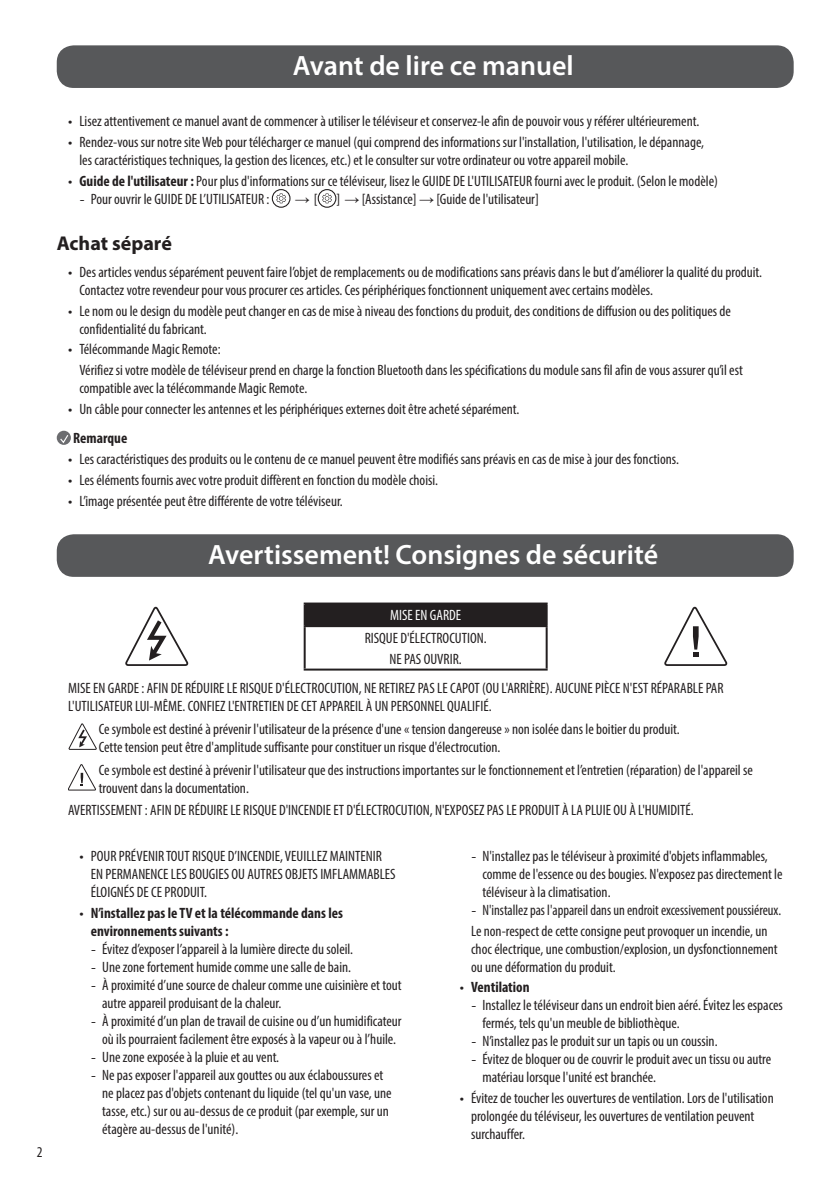
<style>
.page{position:relative;width:840px;height:1191px;background:#fff}
.page>*{position:absolute;margin:0;border:0;box-sizing:border-box;transform-origin:0 0}
.t1{font:600 28px "Myriad Pro";color:#fff}
.Title3{font:700 20px "Myriad Pro";color:#231f20}
.Bullet_Indent{font:condensed 15px/18px "Myriad Pro";color:#231f20}
.Icon{font:700 condensed 15px/18px "Myriad Pro";color:#231f20}
.Bullet_Indent-2{font:condensed 15px "Myriad Pro";color:#231f20;scale:.95 1}
.Page_Number_Left{font:condensed 15px "Myriad Pro";color:#231f20}
.s1{font-family:"LG Smart";font-stretch:normal}
.s2{font-weight:700}
.s3{font-family:"Arial";font-stretch:normal}
.s4{color:#fff}
.s5{font-family:"LG Smart";font-weight:400;font-stretch:normal}
</style>
<div class="page">
<div style="left:57px;top:45px;width:736px;height:43px;background:#57585a;border-radius:17px"></div>
<div style="left:271px;top:189px;width:19px;height:19px;border:1px solid #231f20;border-radius:50%"></div>
<svg style="left:276px;top:193px;width:10px;height:10px"></svg>
<div style="left:317px;top:189px;width:19px;height:19px;border:1px solid #231f20;border-radius:50%"></div>
<svg style="left:322px;top:193px;width:10px;height:10px"></svg>
<div style="left:57px;top:431px;width:14px;height:14px;background:#6c6d70;border-radius:50%"></div>
<svg style="left:59px;top:435px;width:10px;height:9px"></svg>
<div style="left:57px;top:534px;width:736px;height:43px;background:#57585a;border-radius:17px"></div>
<svg style="left:125px;top:607px;width:64px;height:59px"></svg>
<div style="left:304px;top:603px;width:242px;height:23px;background:#231f20"></div>
<hr style="left:303px;top:602px;width:244px;height:2px;background:#231f20">
<hr style="left:303px;top:604px;width:2px;height:21px;background:#231f20">
<hr style="left:545px;top:604px;width:2px;height:21px;background:#231f20">
<hr style="left:303px;top:625px;width:244px;height:2px;background:#231f20">
<hr style="left:303px;top:627px;width:2px;height:41px;background:#231f20">
<hr style="left:545px;top:627px;width:2px;height:41px;background:#231f20">
<hr style="left:303px;top:668px;width:244px;height:2px;background:#231f20">
<svg style="left:664px;top:607px;width:62px;height:59px"></svg>
<svg style="left:69px;top:723px;width:27px;height:27px"></svg>
<svg style="left:68px;top:764px;width:28px;height:26px"></svg>
<p class="t1" style="left:292px;top:48px;width:282px">Avant de lire ce manuel</p>
<p class="Bullet_Indent" style="left:68px;top:112px;width:632px"><span class="s1">•</span> Lisez attentivement ce manuel avant de commencer à utiliser le téléviseur et conservez-le afin de pouvoir vous y référer ultérieurement.</p>
<p class="Bullet_Indent" style="left:79px;top:132px;width:626px;text-indent:-11px"><span class="s1">•</span> Rendez-vous sur notre site Web pour télécharger ce manuel (qui comprend des informations sur l'installation, l'utilisation, le dépannage, les caractéristiques techniques, la gestion des licences, etc.) et le consulter sur votre ordinateur ou votre appareil mobile.</p>
<p class="Bullet_Indent" style="left:68px;top:171px;width:651px"><span class="s1">•</span> <span class="s2">Guide de l'utilisateur :</span> Pour plus d'informations sur ce téléviseur, lisez le GUIDE DE L'UTILISATEUR fourni avec le produit. (Selon le modèle)</p>
<p class="Bullet_Indent" style="left:79px;top:189px;width:191px"><span class="s1">-</span> Pour ouvrir le GUIDE DE L’UTILISATEUR :</p>
<p class="Bullet_Indent" style="left:294px;top:189px;width:245px"><span class="s3">→</span> [ ] <span class="s3">→</span> [Assistance] <span class="s3">→</span> [Guide de l'utilisateur]</p>
<p class="Title3" style="left:57px;top:230px;width:117px">Achat séparé</p>
<p class="Bullet_Indent" style="left:79px;top:262px;width:683px;text-indent:-11px"><span class="s1">•</span> Des articles vendus séparément peuvent faire l’objet de remplacements ou de modifications sans préavis dans le but d’améliorer la qualité du produit.<br>Contactez votre revendeur pour vous procurer ces articles. Ces périphériques fonctionnent uniquement avec certains modèles.</p>
<p class="Bullet_Indent" style="left:79px;top:301px;width:652px;text-indent:-11px"><span class="s1">•</span> Le nom ou le design du modèle peut changer en cas de mise à niveau des fonctions du produit, des conditions de diffusion ou des politiques de confidentialité du fabricant.</p>
<p class="Bullet_Indent" style="left:68px;top:340px;width:154px"><span class="s1">•</span> Télécommande Magic Remote:</p>
<p class="Bullet_Indent" style="left:79px;top:361px;width:664px">Vérifiez si votre modèle de téléviseur prend en charge la fonction Bluetooth dans les spécifications du module sans fil afin de vous assurer qu’il est compatible avec la télécommande Magic Remote.</p>
<p class="Bullet_Indent" style="left:68px;top:400px;width:452px"><span class="s1">•</span> Un câble pour connecter les antennes et les périphériques externes doit être acheté séparément.</p>
<p class="Icon" style="left:73px;top:429px;width:55px">Remarque</p>
<p class="Bullet_Indent" style="left:68px;top:450px;width:612px"><span class="s1">•</span> Les caractéristiques des produits ou le contenu de ce manuel peuvent être modifiés sans préavis en cas de mise à jour des fonctions.</p>
<p class="Bullet_Indent" style="left:68px;top:471px;width:371px"><span class="s1">•</span> Les éléments fournis avec votre produit diffèrent en fonction du modèle choisi.</p>
<p class="Bullet_Indent" style="left:68px;top:492px;width:276px"><span class="s1">•</span> L’image présentée peut être différente de votre téléviseur.</p>
<p class="t1" style="left:208px;top:536px;width:451px">Avertissement! Consignes de sécurité</p>
<p class="Page_Number_Left" style="left:37px;top:1142px;width:7px">2</p>
<p class="Bullet_Indent" style="left:364px;top:604px;width:123px;line-height:22.6px;text-align:center"><span class="s4">MISE EN GARDE<br></span>RISQUE D'ÉLECTROCUTION.</p>
<p class="Bullet_Indent" style="left:68px;top:644px;width:656px;line-height:29.2px;text-indent:321px">NE PAS OUVRIR.<br>MISE EN GARDE : AFIN DE RÉDUIRE LE RISQUE D'ÉLECTROCUTION, NE RETIREZ PAS LE CAPOT (OU L'ARRIÈRE). AUCUNE PIÈCE N'EST RÉPARABLE PAR</p>
<p class="Bullet_Indent" style="left:99px;top:694px;width:582px;line-height:22.6px;text-indent:-31px">L'UTILISATEUR LUI-MÊME. CONFIEZ L'ENTRETIEN DE CET APPAREIL À UN PERSONNEL QUALIFIÉ.<br>Ce symbole est destiné à prévenir l'utilisateur de la présence d'une « tension dangereuse » non isolée dans le boitier du produit.</p>
<p class="Bullet_Indent" style="left:99px;top:735px;width:655px;line-height:22.6px">Cette tension peut être d'amplitude suffisante pour constituer un risque d'électrocution.<br>Ce symbole est destiné à prévenir l'utilisateur que des instructions importantes sur le fonctionnement et l’entretien (réparation) de l'appareil se</p>
<p class="Bullet_Indent" style="left:68px;top:776px;width:627px;line-height:22.6px;text-indent:31px">trouvent dans la documentation.<br>AVERTISSEMENT : AFIN DE RÉDUIRE LE RISQUE D'INCENDIE ET D'ÉLECTROCUTION, N'EXPOSEZ PAS LE PRODUIT À LA PLUIE OU À L'HUMIDITÉ.</p>
<p class="Bullet_Indent" style="left:91px;top:846px;width:306px;text-indent:-11px"><span class="s1">•</span> POUR PRÉVENIR TOUT RISQUE D’INCENDIE, VEUILLEZ MAINTENIR<br>EN PERMANENCE LES BOUGIES OU AUTRES OBJETS IMFLAMMABLES<br>ÉLOIGNÉS DE CE PRODUIT.</p>
<p class="Icon" style="left:91px;top:903px;width:253px;text-indent:-11px"><span class="s5">•</span> N’installez pas le TV et la télécommande dans les environnements suivants :</p>
<p class="Bullet_Indent" style="left:91px;top:939px;width:264px"><span class="s1">-</span> Évitez d’exposer l’appareil à la lumière directe du soleil.</p>
<p class="Bullet_Indent" style="left:91px;top:957px;width:262px"><span class="s1">-</span> Une zone fortement humide comme une salle de bain.</p>
<p class="Bullet_Indent" style="left:102px;top:975px;width:301px;text-indent:-11px"><span class="s1">-</span> À proximité d’une source de chaleur comme une cuisinière et tout autre appareil produisant de la chaleur.</p>
<p class="Bullet_Indent" style="left:91px;top:1011px;width:312px;text-align:center"><span class="s1">-</span> À proximité d’un plan de travail de cuisine ou d’un humidificateur où ils pourraient facilement être exposés à la vapeur ou à l’huile.</p>
<p class="Bullet_Indent" style="left:91px;top:1047px;width:190px"><span class="s1">-</span> Une zone exposée à la pluie et au vent.</p>
<p class="Bullet_Indent" style="left:102px;top:1065px;width:291px;text-indent:-11px"><span class="s1">-</span> Ne pas exposer l'appareil aux gouttes ou aux éclaboussures et ne placez pas d'objets contenant du liquide (tel qu'un vase, une tasse, etc.) sur ou au-dessus de ce produit (par exemple, sur un étagère au-dessus de l'unité).</p>
<p class="Bullet_Indent" style="left:482px;top:846px;width:301px;text-indent:-11px"><span class="s1">-</span> N'installez pas le téléviseur à proximité d'objets inflammables, comme de l'essence ou des bougies. N'exposez pas directement le téléviseur à la climatisation.</p>
<p class="Bullet_Indent-2" style="left:471px;top:900px;width:328px"><span class="s1">-</span> N'installez pas l'appareil dans un endroit excessivement poussiéreux.</p>
<p class="Bullet_Indent" style="left:471px;top:921px;width:308px">Le non-respect de cette consigne peut provoquer un incendie, un choc électrique, une combustion/explosion, un dysfonctionnement ou une déformation du produit.</p>
<p class="Icon" style="left:459px;top:978px;width:71px"><span class="s5">•</span> Ventilation</p>
<p class="Bullet_Indent" style="left:482px;top:996px;width:302px;text-indent:-11px"><span class="s1">-</span> Installez le téléviseur dans un endroit bien aéré. Évitez les espaces fermés, tels qu'un meuble de bibliothèque.</p>
<p class="Bullet_Indent" style="left:471px;top:1032px;width:248px"><span class="s1">-</span> N’installez pas le produit sur un tapis ou un coussin.</p>
<p class="Bullet_Indent" style="left:482px;top:1050px;width:290px;text-indent:-11px"><span class="s1">-</span> Évitez de bloquer ou de couvrir le produit avec un tissu ou autre matériau lorsque l'unité est branchée.</p>
<p class="Bullet_Indent" style="left:471px;top:1089px;width:304px;text-indent:-11px"><span class="s1">•</span> Évitez de toucher les ouvertures de ventilation. Lors de l'utilisation prolongée du téléviseur, les ouvertures de ventilation peuvent surchauffer.</p>
</div>
